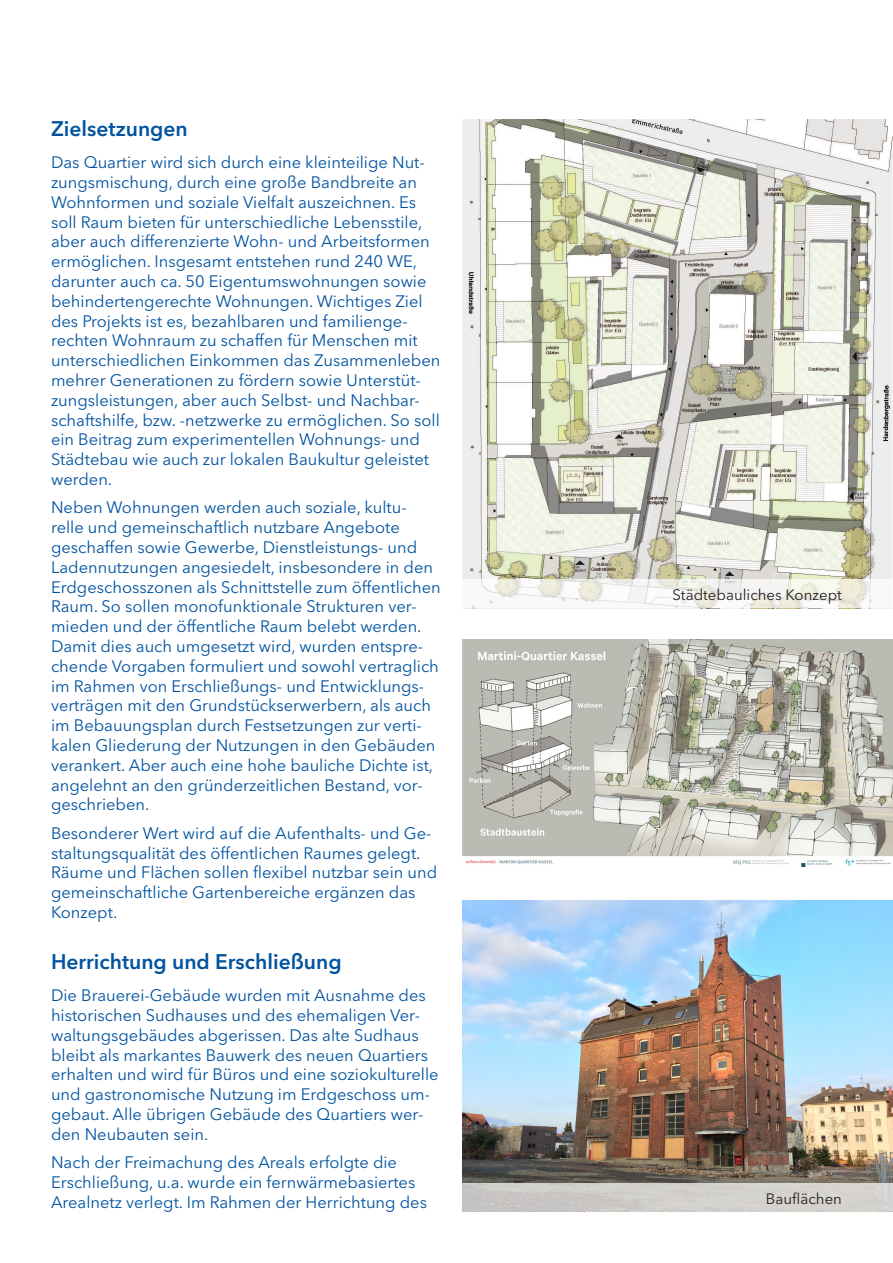
<style>
.page{position:relative;width:893px;height:1263px;background:#fff}
.page>*{position:absolute;margin:0;border:0;box-sizing:border-box;transform-origin:0 0}
.Zwischenüberschrift{font:600 21px "Avenir Next LT Pro";color:#0153a0}
.Fließtext{font:16.5px/19.8px "Avenir Next LT Pro";color:#0153a0}
.Bildunterschrift{font:15px "Avenir Next LT Pro";color:#231f20}
</style>
<div class="page">
<img style="left:462px;top:120px;width:431px;height:460px">
<svg style="left:471px;top:580px;width:401px;height:28px;fill:#f5f4f2"></svg>
<img style="left:463px;top:639px;width:430px;height:227px">
<img style="left:463px;top:901px;width:430px;height:283px">
<div style="left:462px;top:1184px;width:431px;height:28px;background:linear-gradient(to right,#c8c5c4,#d8d6d1)"></div>
<p class="Zwischenüberschrift" style="left:51px;top:116px;width:138px">Zielsetzungen</p>
<p class="Fließtext" style="left:51px;top:153px;width:391px">Das Quartier wird sich durch eine kleinteilige Nut&shy;zungsmischung, durch eine große Bandbreite an Wohnformen und soziale Vielfalt auszeichnen. Es soll Raum bieten für unterschiedliche Lebensstile, aber auch differenzierte Wohn- und Arbeitsformen ermöglichen. Insgesamt entstehen rund 240 WE, darunter auch ca. 50 Eigentumswohnungen sowie behindertengerechte Wohnungen. Wichtiges Ziel des Projekts ist es, bezahlbaren und familienge&shy;rechten Wohnraum zu schaffen für Menschen mit unterschiedlichen Einkommen das Zusammenleben mehrer Generationen zu fördern sowie Unterstüt&shy;zungsleistungen, aber auch Selbst- und Nachbar&shy;schaftshilfe, bzw. -netzwerke zu ermöglichen. So soll ein Beitrag zum experimentellen Wohnungs- und Städtebau wie auch zur lokalen Baukultur geleistet werden.</p>
<p class="Fließtext" style="left:51px;top:498px;width:391px">Neben Wohnungen werden auch soziale, kultu&shy;relle und gemeinschaftlich nutzbare Angebote geschaffen sowie Gewerbe, Dienstleistungs- und Ladennutzungen angesiedelt, insbesondere in den Erdgeschosszonen als Schnittstelle zum öffentlichen Raum. So sollen monofunktionale Strukturen ver&shy;mieden und der öffentliche Raum belebt werden.<br>Damit dies auch umgesetzt wird, wurden entspre&shy;chende Vorgaben formuliert und sowohl vertraglich im Rahmen von Erschließungs- und Entwicklungs&shy;verträgen mit den Grundstückserwerbern, als auch im Bebauungsplan durch Festsetzungen zur verti&shy;kalen Gliederung der Nutzungen in den Gebäuden verankert. Aber auch eine hohe bauliche Dichte ist, angelehnt an den gründerzeitlichen Bestand, vor&shy;geschrieben.</p>
<p class="Fließtext" style="left:51px;top:823px;width:388px">Besonderer Wert wird auf die Aufenthalts- und Ge&shy;staltungsqualität des öffentlichen Raumes gelegt.<br>Räume und Flächen sollen flexibel nutzbar sein und gemeinschaftliche Gartenbereiche ergänzen das Konzept.</p>
<p class="Zwischenüberschrift" style="left:51px;top:948px;width:292px">Herrichtung und Erschließung</p>
<p class="Fließtext" style="left:51px;top:985px;width:389px">Die Brauerei-Gebäude wurden mit Ausnahme des historischen Sudhauses und des ehemaligen Ver&shy;waltungsgebäudes abgerissen. Das alte Sudhaus bleibt als markantes Bauwerk des neuen Quartiers erhalten und wird für Büros und eine soziokulturelle und gastronomische Nutzung im Erdgeschoss um&shy;gebaut. Alle übrigen Gebäude des Quartiers wer&shy;den Neubauten sein.</p>
<p class="Fließtext" style="left:51px;top:1152px;width:378px">Nach der Freimachung des Areals erfolgte die<br>Erschließung, u.a. wurde ein fernwärmebasiertes<br>Arealnetz verlegt. Im Rahmen der Herrichtung des</p>
<p class="Bildunterschrift" style="left:672px;top:586px;width:171px">Städtebauliches Konzept</p>
<p class="Bildunterschrift" style="left:766px;top:1190px;width:77px">Bauflächen</p>
</div>
